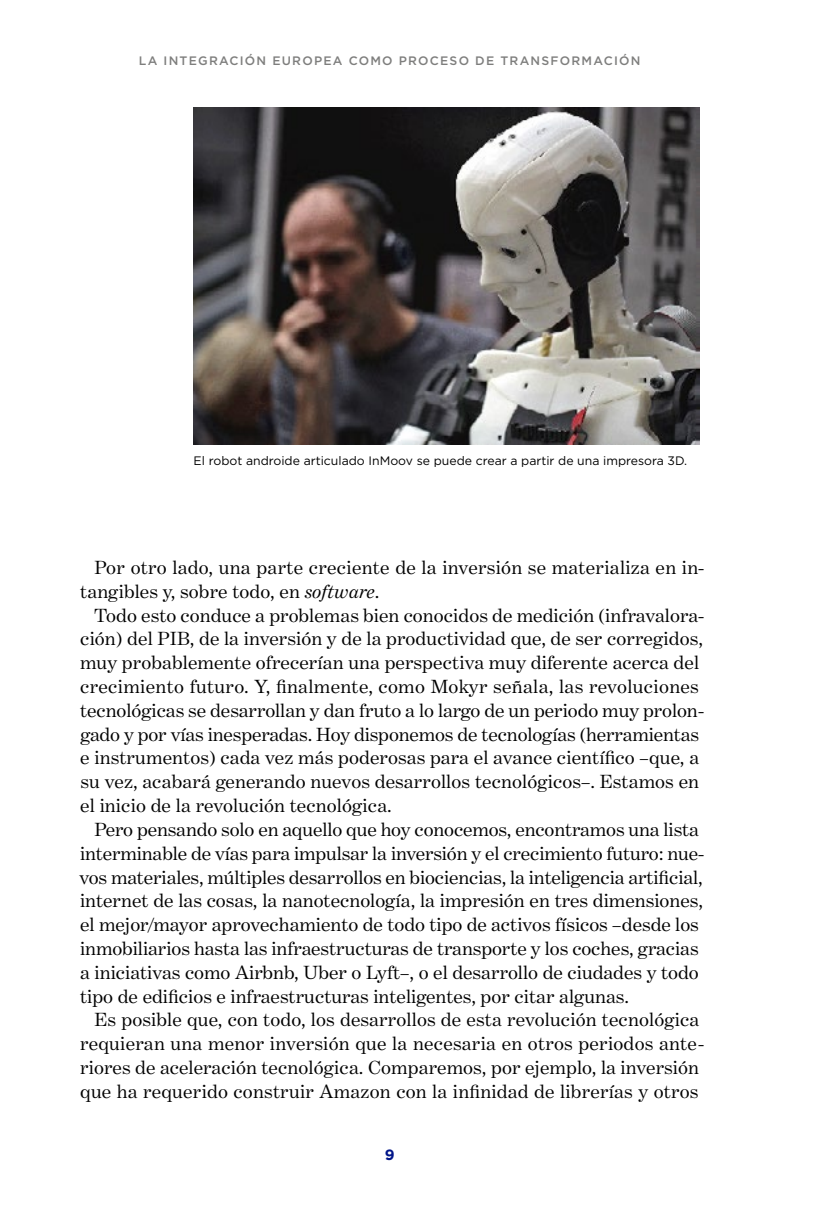
<style>
.page{position:relative;width:834px;height:1216px;background:#fff}
.page>*{position:absolute;margin:0;border:0;box-sizing:border-box;transform-origin:0 0}
.t1{font:19.25px/23.8px "Benton Modern One";color:#000;scale:1.04 1}
.t2{font:700 14.88px "Gotham";color:#001589}
.t3{font:12.25px "Gotham";color:#000}
.t4{font:500 12.25px "Gotham";letter-spacing:.1em;color:#7e7e7d}
.s1{font-style:italic}
</style>
<div class="page">
<img style="left:193px;top:108px;width:506px;height:336px">
<p class="t4" style="left:139px;top:53px;width:503px">LA INTEGRACIÓN EUROPEA COMO PROCESO DE TRANSFORMACIÓN</p>
<p class="t3" style="left:193px;top:453px;width:495px">El robot androide articulado InMoov se puede crear a partir de una impresora 3D.</p>
<p class="t1" style="left:80px;top:555px;width:601px;text-indent:14px">Por otro lado, una parte creciente de la inversión se materializa en in&shy;tangibles y, sobre todo, en <span class="s1">software</span>.</p>
<p class="t1" style="left:80px;top:603px;width:601px;text-indent:14px">Todo esto conduce a problemas bien conocidos de medición (infravalora&shy;ción) del PIB, de la inversión y de la productividad que, de ser corregidos, muy probablemente ofrecerían una perspectiva muy diferente acerca del crecimiento futuro. Y, finalmente, como Mokyr señala, las revoluciones tecnológicas se desarrollan y dan fruto a lo largo de un periodo muy prolon&shy;gado y por vías inesperadas. Hoy disponemos de tecnologías (herramientas e instrumentos) cada vez más poderosas para el avance científico –que, a su vez, acabará generando nuevos desarrollos tecnológicos–. Estamos en el inicio de la revolución tecnológica.</p>
<p class="t1" style="left:79px;top:817px;width:602px;text-indent:15px">Pero pensando solo en aquello que hoy conocemos, encontramos una lista interminable de vías para impulsar la inversión y el crecimiento futuro: nue&shy;vos materiales, múltiples desarrollos en biociencias, la inteligencia artificial, internet de las cosas, la nanotecnología, la impresión en tres dimensiones, el mejor/mayor aprovechamiento de todo tipo de activos físicos –desde los inmobiliarios hasta las infraestructuras de transporte y los coches, gracias a iniciativas como Airbnb, Uber o Lyft–, o el desarrollo de ciudades y todo tipo de edificios e infraestructuras inteligentes, por citar algunas.</p>
<p class="t1" style="left:80px;top:1007px;width:601px;text-align:center">Es posible que, con todo, los desarrollos de esta revolución tecnológica requieran una menor inversión que la necesaria en otros periodos ante&shy;riores de aceleración tecnológica. Comparemos, por ejemplo, la inversión que ha requerido construir Amazon con la infinidad de librerías y otros</p>
<p class="t2" style="left:384px;top:1145px;width:11px">9</p>
</div>
